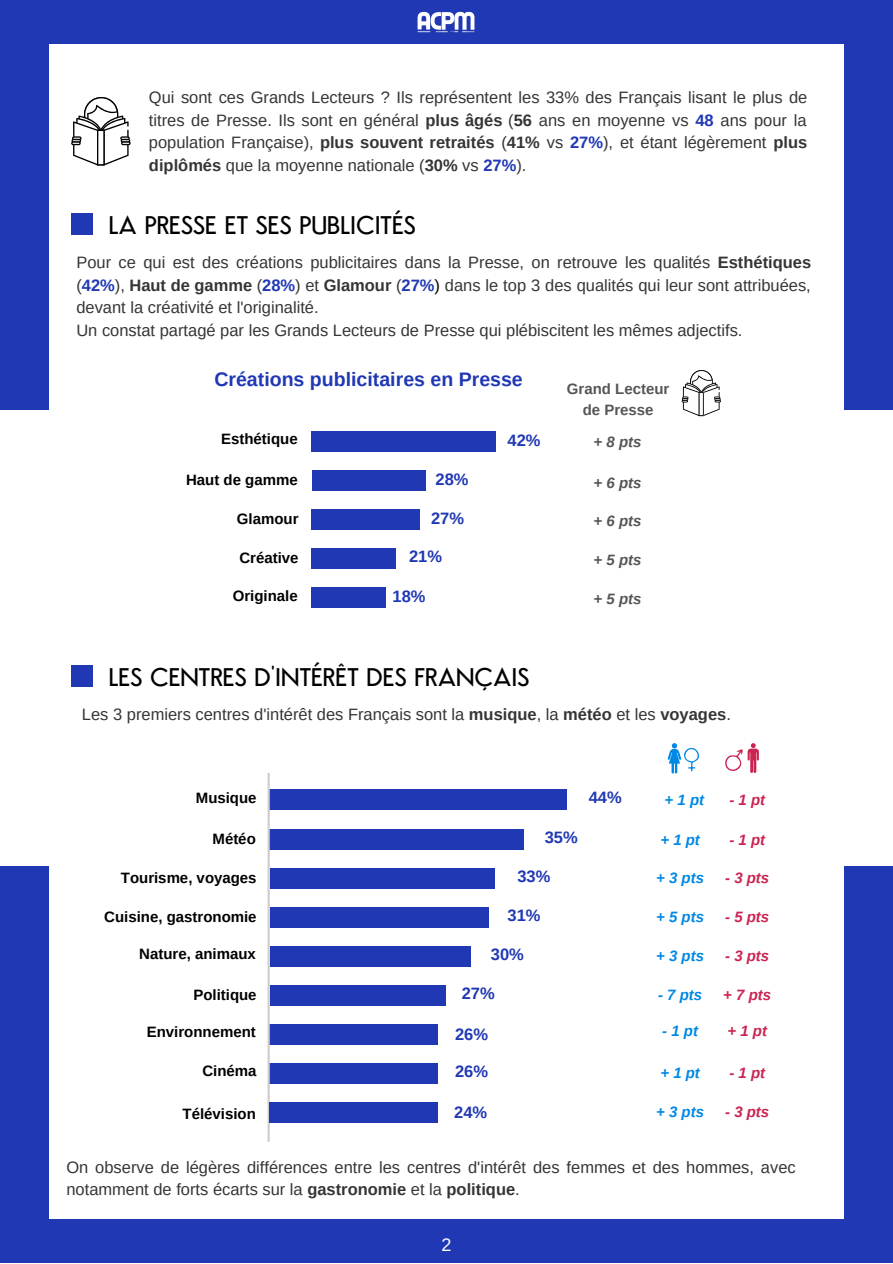
<style>
.page{position:relative;width:893px;height:1264px;background:#fff}
.page>*{position:absolute;margin:0;border:0;box-sizing:border-box;transform-origin:0 0}
.t1{font:500 25.5px "Semplicita";color:#000}
.t2{font:700 19.5px "Arimo";color:#2038b4}
.t3{font:18px "Arimo";color:#fff}
.t4{font:16.5px/22.5px "Arimo";color:#353535;text-align:justify}
.t5{font:700 16.5px "Arimo";color:#2038b4}
.t6{font:700 15px "Arimo";color:#000}
.t7{font:italic 700 15px "Arimo";color:#0088e4}
.t8{font:italic 700 15px "Arimo";color:#ca2451}
.t9{font:italic 700 15px "Arimo";color:#565656}
.t10{font:700 15px/20.2px "Arimo";color:#565656;text-align:center}
.s1{font-weight:700}
.s2{font-weight:700;color:#2038b4}
.s3{color:#000}
</style>
<div class="page">
<div style="left:0;top:0;width:892px;height:1262px;background:#2038b4"></div>
<div style="left:0;top:410px;width:57px;height:455px;background:#fff"></div>
<div style="left:837px;top:410px;width:55px;height:455px;background:#fff"></div>
<div style="left:49px;top:45px;width:794px;height:1173px;background:#fff"></div>
<img style="left:405px;top:11px;width:81px;height:34px">
<div style="left:311px;top:431px;width:185px;height:20px;background:#2038b4"></div>
<div style="left:312px;top:470px;width:113px;height:20px;background:#2038b4"></div>
<div style="left:312px;top:509px;width:108px;height:20px;background:#2038b4"></div>
<div style="left:311px;top:548px;width:84px;height:20px;background:#2038b4"></div>
<div style="left:311px;top:587px;width:75px;height:20px;background:#2038b4"></div>
<svg style="left:681px;top:370px;width:40px;height:46px"></svg>
<div style="left:71px;top:665px;width:22px;height:22px;background:#2038b4"></div>
<div style="left:270px;top:789px;width:297px;height:21px;background:#2038b4"></div>
<div style="left:270px;top:829px;width:254px;height:20px;background:#2038b4"></div>
<div style="left:270px;top:868px;width:225px;height:20px;background:#2038b4"></div>
<div style="left:270px;top:907px;width:218px;height:20px;background:#2038b4"></div>
<div style="left:270px;top:946px;width:200px;height:20px;background:#2038b4"></div>
<div style="left:270px;top:985px;width:175px;height:20px;background:#2038b4"></div>
<div style="left:270px;top:1024px;width:168px;height:20px;background:#2038b4"></div>
<div style="left:270px;top:1063px;width:168px;height:20px;background:#2038b4"></div>
<hr style="left:267px;top:773px;width:3px;height:368px;background:#d1cdcd">
<div style="left:270px;top:1102px;width:168px;height:20px;background:#2038b4"></div>
<svg style="left:725px;top:743px;width:33px;height:30px"></svg>
<svg style="left:667px;top:743px;width:32px;height:30px"></svg>
<div style="left:71px;top:213px;width:22px;height:22px;background:#2038b4"></div>
<svg style="left:72px;top:97px;width:58px;height:68px"></svg>
<p class="t4" style="left:149px;top:86px;width:660px">Qui sont ces Grands Lecteurs ? Ils représentent les 33% des Français lisant le plus de titres de Presse. Ils sont en général <span class="s1">plus âgés</span> (<span class="s1">56</span> ans en moyenne vs <span class="s2">48</span> ans pour la population Française), <span class="s1">plus souvent retraités</span> (<span class="s1">41%</span> vs <span class="s2">27%</span>), et étant légèrement <span class="s1">plus diplômés</span> que la moyenne nationale (<span class="s1">30%</span> vs <span class="s2">27%</span>).</p>
<p class="t1" style="left:109px;top:215px;width:308px">LA PRESSE ET SES PUBLICITÉS</p>
<p class="t4" style="left:76px;top:251px;width:736px">Pour ce qui est des créations publicitaires dans la Presse, on retrouve les qualités <span class="s1">Esthétiques </span>(<span class="s2">42%</span>), <span class="s1">Haut de gamme</span> (<span class="s2">28%</span>) et <span class="s1">Glamour</span> (<span class="s2">27%</span><span class="s3">)</span> dans le top 3 des qualités qui leur sont attribuées, devant la créativité et l'originalité.</p>
<p class="t4" style="left:76px;top:319px;width:667px">Un constat partagé par les Grands Lecteurs de Presse qui plébiscitent les mêmes adjectifs.</p>
<p class="t2" style="left:214px;top:368px;width:310px">Créations publicitaires en Presse</p>
<p class="t10" style="left:567px;top:379px;width:104px">Grand Lecteur de Presse</p>
<p class="t6" style="left:221px;top:431px;width:78px">Esthétique</p>
<p class="t6" style="left:186px;top:471px;width:113px">Haut de gamme</p>
<p class="t6" style="left:237px;top:510px;width:63px">Glamour</p>
<p class="t6" style="left:239px;top:549px;width:61px">Créative</p>
<p class="t6" style="left:233px;top:587px;width:66px">Originale</p>
<p class="t5" style="left:435px;top:470px;width:34px">28%</p>
<p class="t5" style="left:431px;top:509px;width:34px">27%</p>
<p class="t5" style="left:409px;top:547px;width:34px">21%</p>
<p class="t5" style="left:392px;top:587px;width:34px">18%</p>
<p class="t5" style="left:507px;top:431px;width:34px">42%</p>
<p class="t9" style="left:593px;top:434px;width:49px">+ 8 pts</p>
<p class="t9" style="left:593px;top:474px;width:49px">+ 6 pts</p>
<p class="t9" style="left:593px;top:512px;width:49px">+ 6 pts</p>
<p class="t9" style="left:593px;top:551px;width:49px">+ 5 pts</p>
<p class="t9" style="left:593px;top:590px;width:49px">+ 5 pts</p>
<p class="t1" style="left:109px;top:667px;width:422px">LES CENTRES D'INTÉRÊT DES FRANÇAIS</p>
<p class="t4" style="left:82px;top:702px;width:650px">Les 3 premiers centres d'intérêt des Français sont la <span class="s1">musique</span>, la <span class="s1">météo</span> et les <span class="s1">voyages</span>.</p>
<p class="t5" style="left:588px;top:788px;width:34px">44%</p>
<p class="t6" style="left:196px;top:789px;width:62px">Musique</p>
<p class="t6" style="left:212px;top:830px;width:45px">Météo</p>
<p class="t6" style="left:121px;top:869px;width:137px">Tourisme, voyages</p>
<p class="t6" style="left:104px;top:908px;width:154px">Cuisine, gastronomie</p>
<p class="t6" style="left:139px;top:945px;width:118px">Nature, animaux</p>
<p class="t6" style="left:193px;top:986px;width:65px">Politique</p>
<p class="t6" style="left:147px;top:1023px;width:111px">Environnement</p>
<p class="t6" style="left:202px;top:1062px;width:56px">Cinéma</p>
<p class="t6" style="left:182px;top:1105px;width:75px">Télévision</p>
<p class="t7" style="left:664px;top:791px;width:41px">+1pt</p>
<p class="t8" style="left:729px;top:791px;width:37px">-1pt</p>
<p class="t5" style="left:544px;top:828px;width:34px">35%</p>
<p class="t5" style="left:517px;top:866px;width:34px">33%</p>
<p class="t5" style="left:507px;top:905px;width:34px">31%</p>
<p class="t5" style="left:491px;top:945px;width:34px">30%</p>
<p class="t5" style="left:462px;top:983px;width:34px">27%</p>
<p class="t5" style="left:455px;top:1024px;width:34px">26%</p>
<p class="t5" style="left:455px;top:1062px;width:34px">26%</p>
<p class="t5" style="left:454px;top:1103px;width:34px">24%</p>
<p class="t7" style="left:660px;top:831px;width:41px">+1pt</p>
<p class="t8" style="left:729px;top:831px;width:37px">-1pt</p>
<p class="t7" style="left:656px;top:869px;width:49px">+ 3 pts</p>
<p class="t8" style="left:725px;top:869px;width:46px">- 3 pts</p>
<p class="t7" style="left:656px;top:908px;width:49px">+ 5 pts</p>
<p class="t8" style="left:725px;top:908px;width:46px">- 5 pts</p>
<p class="t7" style="left:656px;top:947px;width:49px">+ 3 pts</p>
<p class="t8" style="left:725px;top:947px;width:46px">- 3 pts</p>
<p class="t7" style="left:658px;top:986px;width:46px">- 7 pts</p>
<p class="t8" style="left:723px;top:986px;width:49px">+ 7 pts</p>
<p class="t7" style="left:662px;top:1022px;width:37px">-1pt</p>
<p class="t8" style="left:727px;top:1022px;width:41px">+1pt</p>
<p class="t7" style="left:660px;top:1064px;width:41px">+1pt</p>
<p class="t8" style="left:729px;top:1064px;width:37px">-1pt</p>
<p class="t7" style="left:656px;top:1103px;width:49px">+ 3 pts</p>
<p class="t8" style="left:725px;top:1103px;width:46px">- 3 pts</p>
<p class="t4" style="left:66px;top:1155px;width:730px">On observe de légères différences entre les centres d'intérêt des femmes et des hommes, avec notamment de forts écarts sur la <span class="s1">gastronomie</span> et la <span class="s1">politique</span>.</p>
<p class="t3" style="left:441px;top:1234px;width:11px">2</p>
</div>
